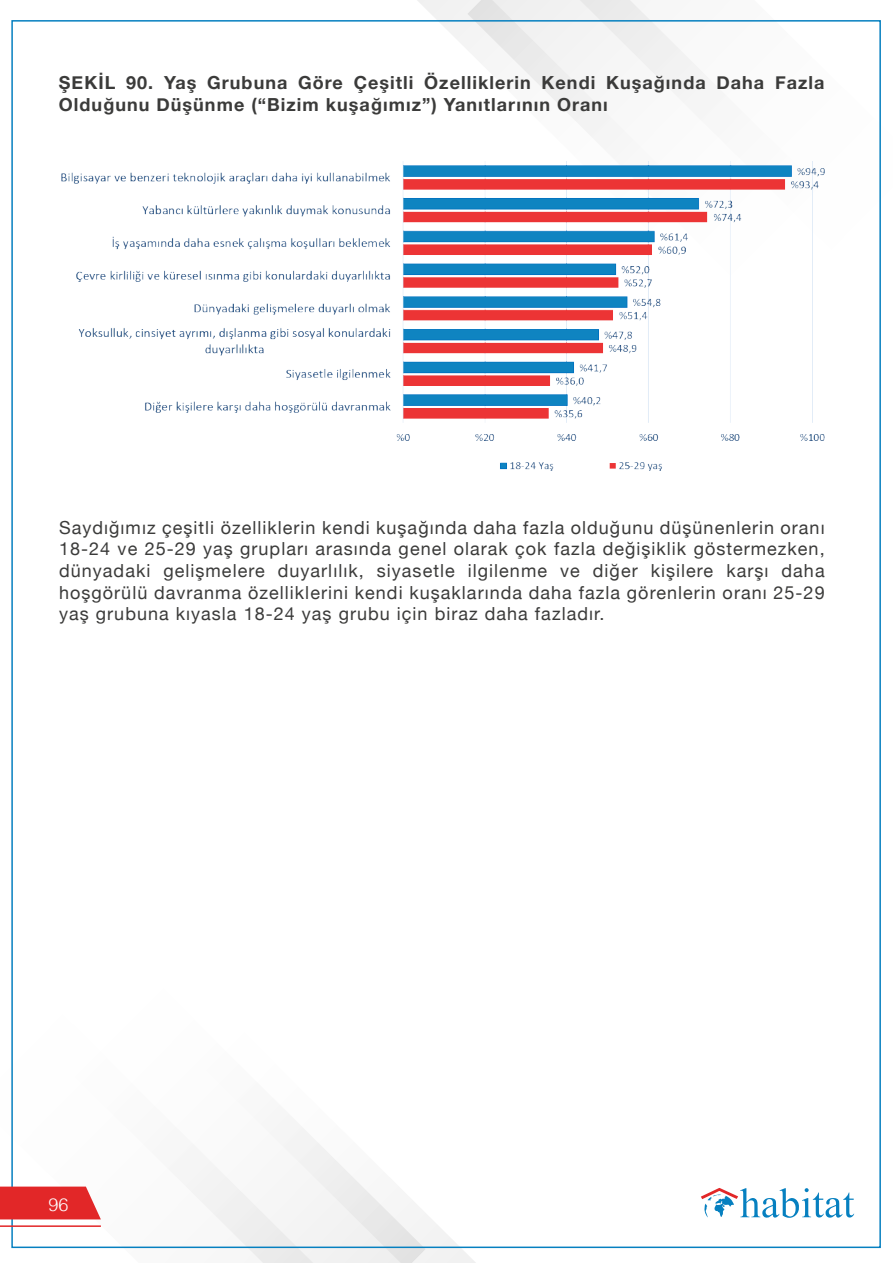
<style>
.page{position:relative;width:893px;height:1263px;background:#fff}
.page>*{position:absolute;margin:0;border:0;box-sizing:border-box;transform-origin:0 0}
.t1{font:18px/21.6px "Helvetica Neue";letter-spacing:.055em;color:#3b3b3a;text-align:justify}
.t2{font:700 18px/21.6px "Helvetica Neue";letter-spacing:.055em;color:#3b3b3a}
.t3{font:300 18px "Helvetica";color:#fff}
</style>
<div class="page">
<svg style="left:403px;top:0;width:61px;height:162px"></svg>
<svg style="left:464px;top:0;width:349px;height:162px"></svg>
<svg style="left:429px;top:1217px;width:66px;height:46px"></svg>
<svg style="left:0;top:1127px;width:429px;height:136px"></svg>
<svg style="left:0;top:1186px;width:101px;height:33px;background:#e43a3b"></svg>
<hr style="left:0;top:1225px;width:101px;height:2px;background:#e22728">
<img style="left:62px;top:162px;width:763px;height:308px">
<svg style="left:701px;top:1188px;width:153px;height:30px"></svg>
<p class="t2" style="left:59px;top:73px;width:767px">ŞEKİL 90. Yaş Grubuna Göre Çeşitli Özelliklerin Kendi Kuşağında Daha Fazla<br>Olduğunu Düşünme (“Bizim kuşağımız”) Yanıtlarının Oranı</p>
<p class="t1" style="left:59px;top:518px;width:767px">Saydığımız çeşitli özelliklerin kendi kuşağında daha fazla olduğunu düşünenlerin oranı 18-24 ve 25-29 yaş grupları arasında genel olarak çok fazla değişiklik göstermezken, dünyadaki gelişmelere duyarlılık, siyasetle ilgilenme ve diğer kişilere karşı daha hoşgörülü davranma özelliklerini kendi kuşaklarında daha fazla görenlerin oranı 25-29 yaş grubuna kıyasla 18-24 yaş grubu için biraz daha fazladır.</p>
<p class="t3" style="left:49px;top:1190px;width:22px">96</p>
</div>
